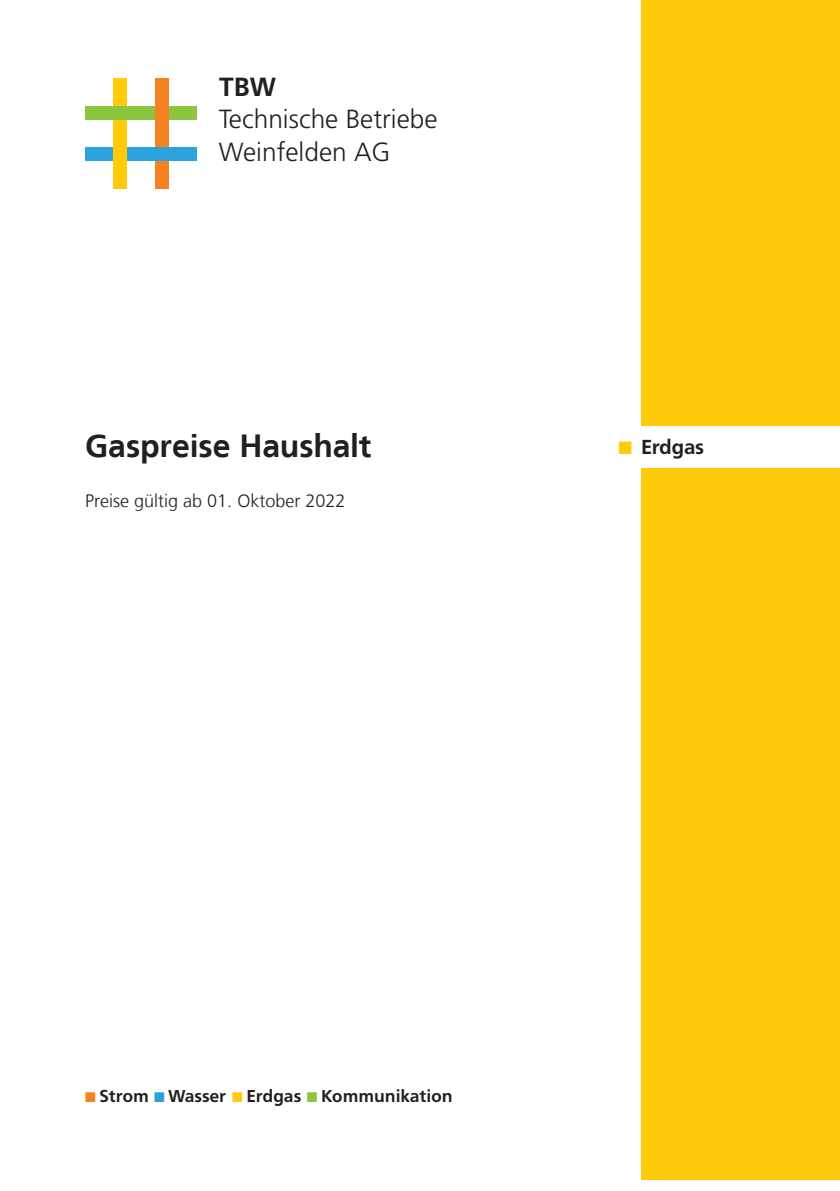
<style>
.page{position:relative;width:840px;height:1191px;background:#fff}
.page>*{position:absolute;margin:0;border:0;box-sizing:border-box;transform-origin:0 0}
.t1{font:700 32px "Frutiger LT";letter-spacing:-.005em;color:#231f20}
.t2{font:300 26.2px/32.4px "Frutiger";color:#231f20}
.t3{font:700 20px "Frutiger BQ";color:#231f20}
.t4{font:300 18px "Frutiger LT";color:#231f20}
.t5{font:700 17px "Frutiger BQ";letter-spacing:.03em;color:#231f20}
.s1{font-weight:700}
.s2{color:#feca0a}
.s3{color:#f58220}
.s4{color:#2aa2db}
.s5{color:#8bc63e}
</style>
<div class="page">
<div style="left:641px;top:0;width:198px;height:425px;background:#feca0a"></div>
<div style="left:641px;top:468px;width:198px;height:711px;background:#feca0a"></div>
<div style="left:155px;top:124px;width:13px;height:65px;background:#f58220"></div>
<div style="left:113px;top:78px;width:14px;height:67px;background:#feca0a"></div>
<div style="left:85px;top:106px;width:111px;height:14px;background:#8bc63e"></div>
<div style="left:85px;top:147px;width:111px;height:14px;background:#2aa2db"></div>
<div style="left:155px;top:78px;width:13px;height:66px;background:#f58220"></div>
<div style="left:113px;top:126px;width:14px;height:63px;background:#feca0a"></div>
<p class="t2" style="left:218px;top:71px;width:220px"><span class="s1">TBW<br></span>Technische Betriebe<br>Weinfelden AG</p>
<p class="t1" style="left:85px;top:427px;width:287px">Gaspreise Haushalt</p>
<p class="t4" style="left:85px;top:491px;width:262px">Preise gültig ab 01. Oktober 2022</p>
<p class="t3" style="left:618px;top:435px;width:87px"><span class="s2">■</span> Erdgas</p>
<p class="t5" style="left:85px;top:1085px;width:368px"><span class="s3">■</span> Strom <span class="s4">■</span> Wasser <span class="s2">■</span> Erdgas <span class="s5">■</span> Kommunikation</p>
</div>
